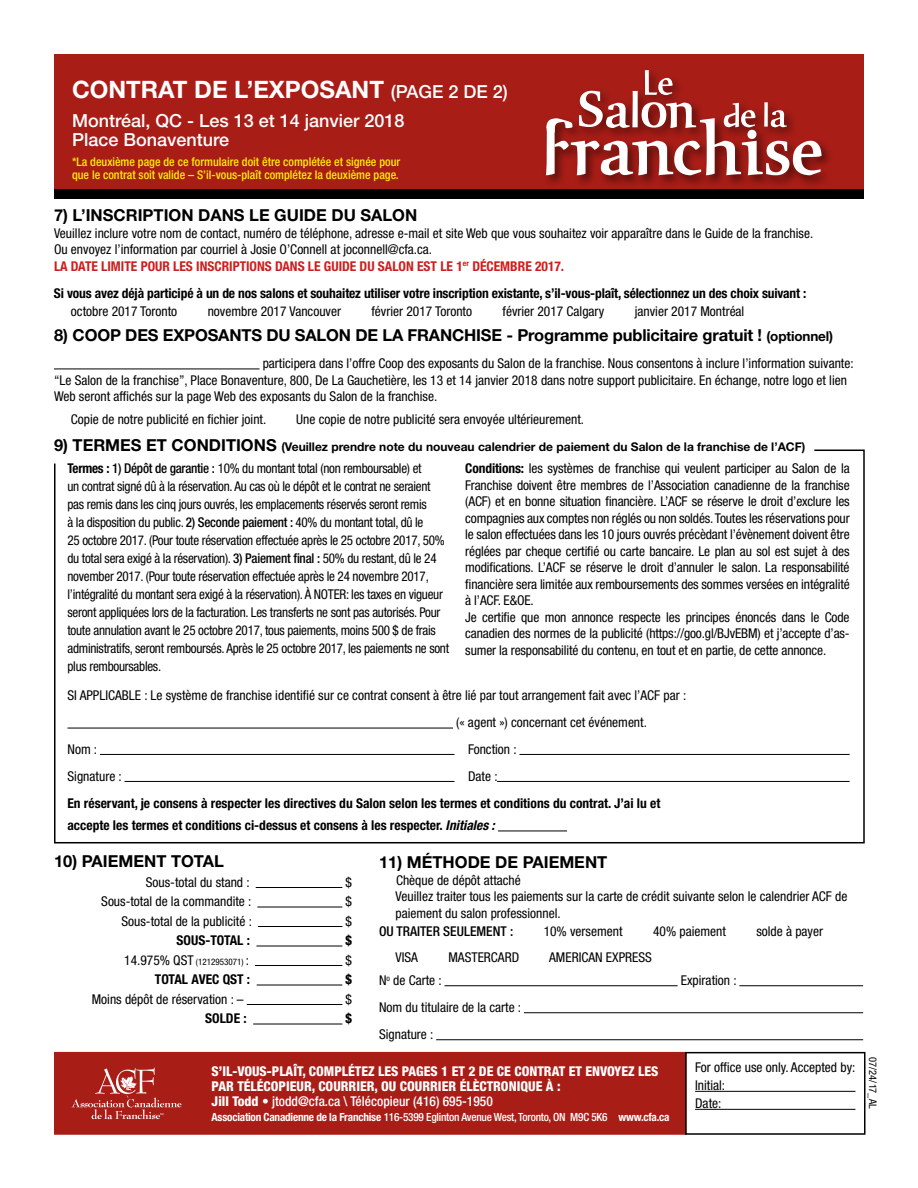
<style>
.page{position:relative;width:918px;height:1188px;background:#fff}
.page>*{position:absolute;margin:0;border:0;box-sizing:border-box;transform-origin:0 0}
.t1{font:700 24px "Helvetica Neue LT Std";color:#fff}
.t2{font:500 18px/19.5px "Helvetica Neue LT Std";color:#fff}
.t3{font:700 16.5px "Helvetica Neue LT Std";letter-spacing:-.01em;color:#000}
.t4{font:condensed 13.5px/16.5px "Helvetica Neue LT Std";letter-spacing:-.01em;color:#000}
.t5{font:700 condensed 13.5px/22.5px "Helvetica Neue LT Std";color:#000}
.t6{font:800 condensed 13.5px/15px "Helvetica Neue LT Std";color:#fff}
.t7{font:500 condensed 13.5px "Helvetica Neue LT Std";color:#000}
.t8{font:500 condensed 12px/13.5px "Helvetica Neue LT Std";color:#ffed00}
.t9{font:700 12px "Helvetica Neue LT Std";color:#000}
.t10{font:700 condensed 11.25px "Helvetica Neue LT Std";letter-spacing:-.02em;color:#fff}
.t11{font:condensed 10.5px "Helvetica Neue LT Std";color:#000}
.t12{font:condensed 9px "Helvetica Neue LT Std";color:#000}
.s1{font-weight:500;font-size:18px}
.s2{font-weight:700;color:#cc1f1d}
.s3{font-size:13.5px}
.s4{font-size:16.5px}
.s5{font-weight:700}
.s6{font-weight:500}
.s7{font-style:italic}
</style>
<div class="page">
<div style="left:54px;top:177px;width:810px;height:22px;background:#000"></div>
<div style="left:54px;top:54px;width:810px;height:135px;background:#a91d17"></div>
<div style="left:543px;top:67px;width:291px;height:121px;background:#000;opacity:.5"></div>
<svg style="left:546px;top:70px;width:276px;height:105px"></svg>
<div style="left:54px;top:1052px;width:633px;height:83px;background:#a91d17;border:2px solid #a91d17"></div>
<div style="left:685px;top:1052px;width:181px;height:83px;border:2px solid #000"></div>
<hr style="left:695px;top:1091px;width:160px;height:1px;background:#000">
<hr style="left:695px;top:1109px;width:160px;height:1px;background:#000">
<svg style="left:71px;top:1068px;width:110px;height:51px"></svg>
<hr style="left:54px;top:369px;width:206px;height:1px;background:#000">
<svg style="left:54px;top:449px;width:811px;height:395px"></svg>
<hr style="left:256px;top:887px;width:86px;height:1px;background:#000">
<hr style="left:257px;top:907px;width:85px;height:1px;background:#000">
<hr style="left:258px;top:926px;width:84px;height:1px;background:#000">
<hr style="left:256px;top:946px;width:86px;height:1px;background:#000">
<hr style="left:255px;top:965px;width:87px;height:1px;background:#000">
<hr style="left:257px;top:985px;width:85px;height:1px;background:#000">
<hr style="left:247px;top:1004px;width:95px;height:1px;background:#000">
<hr style="left:253px;top:1024px;width:89px;height:1px;background:#000">
<hr style="left:445px;top:985px;width:233px;height:1px;background:#000">
<hr style="left:739px;top:985px;width:124px;height:1px;background:#000">
<hr style="left:524px;top:1012px;width:339px;height:1px;background:#000">
<hr style="left:436px;top:1039px;width:427px;height:1px;background:#000">
<hr style="left:68px;top:728px;width:385px;height:1px;background:#000">
<hr style="left:100px;top:754px;width:354px;height:1px;background:#000">
<hr style="left:519px;top:754px;width:331px;height:1px;background:#000">
<hr style="left:125px;top:781px;width:330px;height:1px;background:#000">
<hr style="left:497px;top:781px;width:353px;height:1px;background:#000">
<hr style="left:498px;top:831px;width:69px;height:1px;background:#000">
<h1 class="t1" style="left:72px;top:75px;width:437px">CONTRAT DE L’EXPOSANT <span class="s1">(PAGE 2 DE 2)</span></h1>
<h2 class="t2" style="left:72px;top:110px;width:334px">Montréal, QC - Les 13 et 14 janvier 2018<br>Place Bonaventure</h2>
<p class="t8" style="left:72px;top:154px;width:330px">*La deuxième page de ce formulaire doit être complétée et signée pour que le contrat soit valide – S’il-vous-plaît complétez la deuxième page.</p>
<p class="t3" style="left:54px;top:205px;width:365px">7) L’INSCRIPTION DANS LE GUIDE DU SALON</p>
<p class="t4" style="left:54px;top:224px;width:761px">Veuillez inclure votre nom de contact, numéro de téléphone, adresse e-mail et site Web que vous souhaitez voir apparaître dans le Guide de la franchise.<br>Ou envoyez l’information par courriel à Josie O’Connell at joconnell@cfa.ca.<br><span class="s2">LA DATE LIMITE POUR LES INSCRIPTIONS DANS LE GUIDE DU SALON EST LE 1</span><sup>er</sup> <span class="s2">DÉCEMBRE 2017.</span></p>
<p class="t5" style="left:54px;top:281px;width:754px">Si vous avez déjà participé à un de nos salons et souhaitez utiliser votre inscription existante, s’il-vous-plaît, sélectionnez un des choix suivant :</p>
<p class="t4" style="left:71px;top:302px;width:108px">octobre 2017 Toronto</p>
<p class="t4" style="left:208px;top:302px;width:135px">novembre 2017 Vancouver</p>
<p class="t4" style="left:372px;top:302px;width:102px">février 2017 Toronto</p>
<p class="t4" style="left:503px;top:302px;width:103px">février 2017 Calgary</p>
<p class="t4" style="left:635px;top:302px;width:111px">janvier 2017 Montréal</p>
<p class="t3" style="left:54px;top:325px;width:781px">8) COOP DES EXPOSANTS DU SALON DE LA FRANCHISE - Programme publicitaire gratuit ! <span class="s3">(optionnel)</span></p>
<p class="t4" style="left:54px;top:355px;width:801px;text-indent:209px">participera dans l’offre Coop des exposants du Salon de la franchise. Nous consentons à inclure l’information suivante: “Le Salon de la franchise”, Place Bonaventure, 800, De La Gauchetière, les 13 et 14 janvier 2018 dans notre support publicitaire. En échange, notre logo et lien<br>Web seront affichés sur la page Web des exposants du Salon de la franchise.</p>
<p class="t4" style="left:71px;top:411px;width:197px">Copie de notre publicité en fichier joint.</p>
<p class="t4" style="left:296px;top:411px;width:289px">Une copie de notre publicité sera envoyée ultérieurement.</p>
<p class="t9" style="left:54px;top:439px;width:753px"><span class="s4">9) TERMES ET CONDITIONS</span> (Veuillez prendre note du nouveau calendrier de paiement du Salon de la franchise de l’ACF)</p>
<p class="t4" style="left:68px;top:459px;width:383px;line-height:18px"><span class="s5">Termes :</span> <span class="s6">1) Dépôt de garantie :</span> 10% du montant total (non remboursable) et<br>un contrat signé dû à la réservation. Au cas où le dépôt et le contrat ne seraient pas remis dans les cinq jours ouvrés, les emplacements réservés seront remis<br>à la disposition du public. <span class="s6">2) Seconde paiement :</span> 40% du montant total, dû le<br>25 octobre 2017. (Pour toute réservation effectuée après le 25 octobre 2017, 50% du total sera exigé à la réservation). <span class="s6">3) Paiement final :</span> 50% du restant, dû le 24 november 2017. (Pour toute réservation effectuée après le 24 novembre 2017, l’intégralité du montant sera exigé à la réservation). À NOTER: les taxes en vigueur seront appliquées lors de la facturation. Les transferts ne sont pas autorisés. Pour toute annulation avant le 25 octobre 2017, tous paiements, moins 500 $ de frais administratifs, seront remboursés. Après le 25 octobre 2017, les paiements ne sont plus remboursables.</p>
<p class="t4" style="left:465px;top:460px;width:386px"><span class="s5">Conditions:</span> les systèmes de franchise qui veulent participer au Salon de la Franchise doivent être membres de l’Association canadienne de la franchise (ACF) et en bonne situation financière. L’ACF se réserve le droit d’exclure les compagnies aux comptes non réglés ou non soldés. Toutes les réservations pour le salon effectuées dans les 10 jours ouvrés précèdant l’évènement doivent être réglées par cheque certifié ou carte bancaire. Le plan au sol est sujet à des modifications. L’ACF se réserve le droit d’annuler le salon. La responsabilité financière sera limitée aux remboursements des sommes versées en intégralité à l’ACF. E&amp;OE.<br>Je certifie que mon annonce respecte les principes énoncés dans le Code canadien des normes de la publicité (https://goo.gl/BJvEBM) et j’accepte d’as&shy;sumer la responsabilité du contenu, en tout et en partie, de cette annonce.</p>
<p class="t4" style="left:68px;top:687px;width:620px">SI APPLICABLE : Le système de franchise identifié sur ce contrat consent à être lié par tout arrangement fait avec l’ACF par :</p>
<p class="t4" style="left:456px;top:714px;width:192px">(« agent ») concernant cet événement.</p>
<p class="t4" style="left:68px;top:741px;width:31px">Nom :</p>
<p class="t4" style="left:468px;top:741px;width:50px">Fonction :</p>
<p class="t4" style="left:68px;top:768px;width:56px">Signature :</p>
<p class="t4" style="left:468px;top:768px;width:31px">Date :</p>
<p class="t5" style="left:68px;top:791px;width:594px">En réservant, je consens à respecter les directives du Salon selon les termes et conditions du contrat. J’ai lu et accepte les termes et conditions ci-dessus et consens à les respecter. <span class="s7">Initiales :</span></p>
<p class="t3" style="left:54px;top:851px;width:171px">10) PAIEMENT TOTAL</p>
<p class="t4" style="left:146px;top:874px;width:105px">Sous-total du stand :</p>
<p class="t4" style="left:346px;top:874px;width:8px">$</p>
<p class="t4" style="left:101px;top:893px;width:152px">Sous-total de la commandite :</p>
<p class="t4" style="left:346px;top:893px;width:8px">$</p>
<p class="t4" style="left:122px;top:913px;width:132px">Sous-total de la publicité :</p>
<p class="t4" style="left:346px;top:913px;width:8px">$</p>
<p class="t5" style="left:177px;top:929px;width:75px">SOUS-TOTAL :</p>
<p class="t5" style="left:346px;top:929px;width:8px">$</p>
<p class="t12" style="left:124px;top:956px;width:126px"><span class="s3">14.975% QST</span> (1212953071) <span class="s3">:</span></p>
<p class="t4" style="left:346px;top:952px;width:8px">$</p>
<p class="t5" style="left:155px;top:968px;width:97px">TOTAL AVEC QST :</p>
<p class="t5" style="left:346px;top:968px;width:8px">$</p>
<p class="t4" style="left:92px;top:991px;width:153px">Moins dépôt de réservation : –</p>
<p class="t4" style="left:346px;top:991px;width:8px">$</p>
<p class="t5" style="left:205px;top:1007px;width:43px">SOLDE :</p>
<p class="t5" style="left:346px;top:1007px;width:8px">$</p>
<p class="t3" style="left:379px;top:852px;width:230px">11) MÉTHODE DE PAIEMENT</p>
<p class="t4" style="left:396px;top:872px;width:453px">Chèque de dépôt attaché<br>Veuillez traiter tous les paiements sur la carte de crédit suivante selon le calendrier ACF de paiement du salon professionnel.</p>
<p class="t7" style="left:379px;top:923px;width:136px">OU TRAITER SEULEMENT :</p>
<p class="t4" style="left:544px;top:923px;width:80px">10% versement</p>
<p class="t4" style="left:653px;top:923px;width:74px">40% paiement</p>
<p class="t4" style="left:756px;top:923px;width:68px">solde à payer</p>
<p class="t4" style="left:396px;top:949px;width:24px">VISA</p>
<p class="t4" style="left:448px;top:949px;width:72px">MASTERCARD</p>
<p class="t4" style="left:549px;top:949px;width:104px">AMERICAN EXPRESS</p>
<p class="t4" style="left:379px;top:972px;width:64px">N<sup>o</sup> de Carte :</p>
<p class="t4" style="left:681px;top:972px;width:57px">Expiration :</p>
<p class="t4" style="left:379px;top:994px;width:144px;line-height:27px">Nom du titulaire de la carte :<br>Signature :</p>
<p class="t6" style="left:212px;top:1064px;width:448px">S’IL-VOUS-PLAÎT, COMPLÉTEZ LES PAGES 1 ET 2 DE CE CONTRAT ET ENVOYEZ LES<br>PAR TÉLÉCOPIEUR, COURRIER, OU COURRIER ÉLÈCTRONIQUE À :<br>Jill Todd • <span class="s6">jtodd@cfa.ca \ Télécopieur (416) 695-1950</span></p>
<p class="t10" style="left:212px;top:1111px;width:459px">Association Canadienne de la Franchise <span class="s6">116-5399 Eglinton Avenue West, Toronto, ON M9C 5K6</span> www.cfa.ca</p>
<p class="t4" style="left:695px;top:1058px;width:162px;line-height:18px">For office use only. Accepted by:<br>Initial:<br>Date:</p>
<p class="t11" style="left:879px;top:1057px;width:54px;rotate:90deg">07/24/17_AL</p>
</div>
